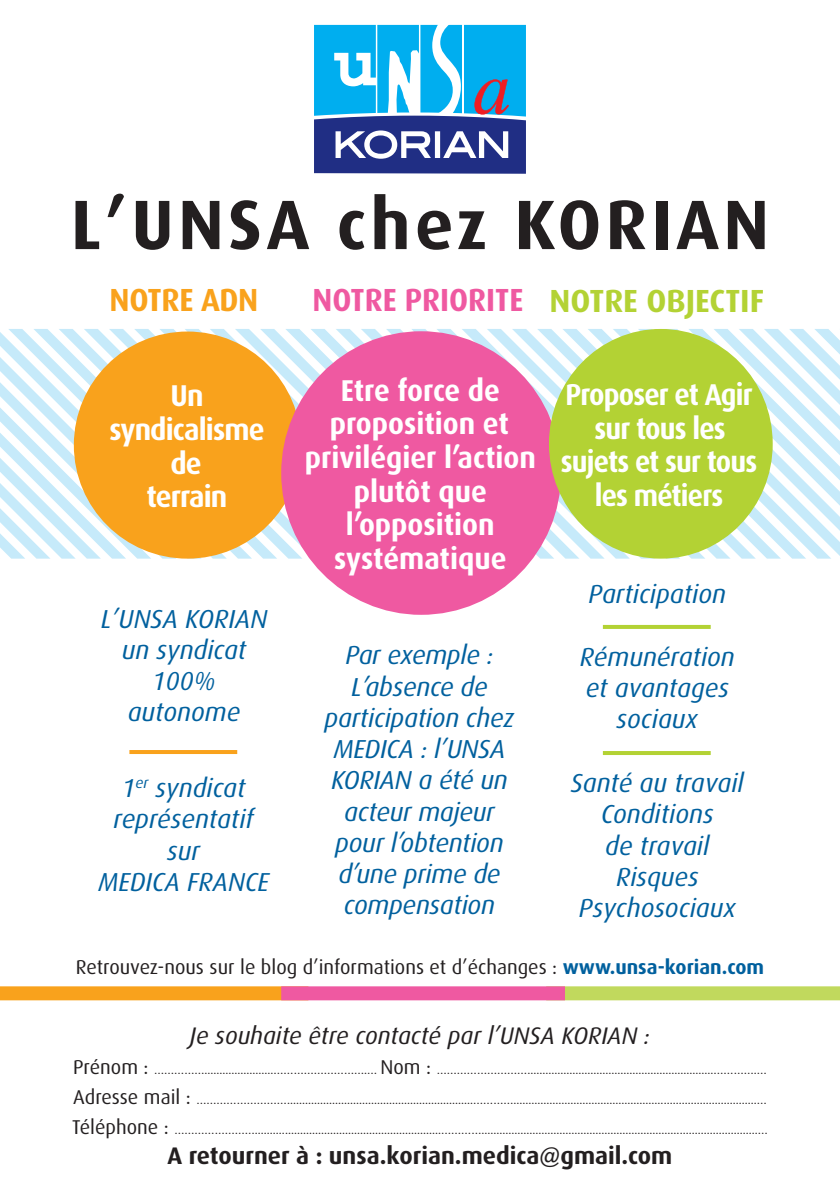
<style>
.page{position:relative;width:840px;height:1191px;background:#fff}
.page>*{position:absolute;margin:0;border:0;box-sizing:border-box;transform-origin:0 0}
.t1{font:700 70px "Dax";letter-spacing:.06em;color:#231f20}
.t2{font:700 32px "Dax";color:#ef59a1;scale:.95 1}
.t3{font:700 32px "Dax";letter-spacing:-.01em;color:#f9a21c;scale:.96 1}
.t4{font:700 30.2px/33.6px "Dax";color:#fff;text-align:center;scale:.95 1}
.t5{font:700 30.2px/33.6px "Dax";letter-spacing:-.02em;color:#fff;text-align:center;scale:.92 1}
.t6{font:700 30.2px/33.6px "Dax";letter-spacing:-.02em;color:#fff;text-align:center;scale:.95 1}
.t7{font:italic 26px/31.2px "Dax";color:#00609e;text-align:center}
.t8{font:700 24px "Dax";color:#231f20}
.t9{font:italic 24px "Dax";color:#231f20}
.t10{font:20px "Dax";color:#231f20}
.t11{font:12px "Dax";color:#231f20}
.s1{color:#b3d234}
.s2{font-weight:700;color:#00609e}
.s3{font-size:20px}
</style>
<div class="page">
<svg style="left:0;top:329px;width:840px;height:230px"></svg>
<svg style="left:510px;top:329px;width:329px;height:229px;fill:#c9eafa"></svg>
<svg style="left:314px;top:24px;width:211px;height:150px"></svg>
<div style="left:74px;top:331px;width:227px;height:227px;background:#f9a21c;border-radius:50%"></div>
<div style="left:281px;top:331px;width:279px;height:284px;background:#ef59a1;border-radius:50%"></div>
<div style="left:548px;top:329px;width:224px;height:229px;background:#b3d234;border-radius:50%"></div>
<hr style="left:129px;top:750px;width:108px;height:4px;background:#f9a21c">
<hr style="left:602px;top:625px;width:108px;height:4px;background:#b3d234">
<hr style="left:602px;top:751px;width:108px;height:4px;background:#b3d234">
<div style="left:0;top:986px;width:308px;height:14px;background:#f9a21c"></div>
<div style="left:546px;top:986px;width:293px;height:14px;background:#c1d95d"></div>
<div style="left:281px;top:986px;width:283px;height:14px;background:#ef59a1"></div>
<h1 class="t1" style="left:71px;top:185px;width:699px">L’UNSA chez KORIAN</h1>
<h2 class="t3" style="left:110px;top:282px;width:156px">NOTRE ADN</h2>
<h2 class="t2" style="left:312px;top:282px;width:476px">NOTRE PRIORITE <span class="s1">NOTRE objecti f</span></h2>
<h3 class="t6" style="left:109px;top:379px;width:165px">Un syndicalisme de<br>terrain</h3>
<h3 class="t4" style="left:304px;top:373px;width:245px">Etre force de proposition et privilégier l’action plutôt que l’opposition systématique</h3>
<h3 class="t5" style="left:560px;top:378px;width:215px">Proposer et Agir sur tous les sujets et sur tous les métiers</h3>
<h3 class="t7" style="left:588px;top:578px;width:139px">Participation</h3>
<h3 class="t7" style="left:101px;top:603px;width:168px">L’UNSA KORIAN un syndicat<br>100% autonome</h3>
<h3 class="t7" style="left:324px;top:640px;width:191px">Par exemple :<br>L’absence de participation chez<br>MEDICA : l’UNSA<br>KORIAN a été un acteur majeur pour l’obtention d’une prime de compensation</h3>
<h3 class="t10" style="left:76px;top:956px;width:689px">Retrouvez-nous sur le blog d’informations et d’échanges : <span class="s2">www.unsa-korian.com</span></h3>
<h3 class="t7" style="left:579px;top:641px;width:156px">Rémunération et avantages sociaux</h3>
<h3 class="t7" style="left:570px;top:767px;width:174px">Santé au travail<br>Conditions<br>de travail<br>Risques<br>Psychosociaux</h3>
<h3 class="t7" style="left:98px;top:773px;width:172px">1<sup>er</sup> syndicat représentatif sur<br>MEDICA FRANCE</h3>
<h3 class="t9" style="left:190px;top:1022px;width:461px">Je souhaite être contacté par l’UNSA KORIAN :</h3>
<p class="t11" style="left:73px;top:1063px;width:695px"><span class="s3">Prénom :</span> …………….......................……………………….… <span class="s3">Nom :</span> ………………………..............................................................………….…</p>
<p class="t11" style="left:73px;top:1093px;width:694px"><span class="s3">Adresse mail :</span> ………………………..............................................................………….................................................................................…</p>
<p class="t11" style="left:72px;top:1123px;width:696px"><span class="s3">Téléphone :</span> ……………………..............................................................…………............................................................................................…</p>
<h3 class="t8" style="left:167px;top:1142px;width:506px">A retourner à : unsa.korian.medica@gmail.com</h3>
</div>
